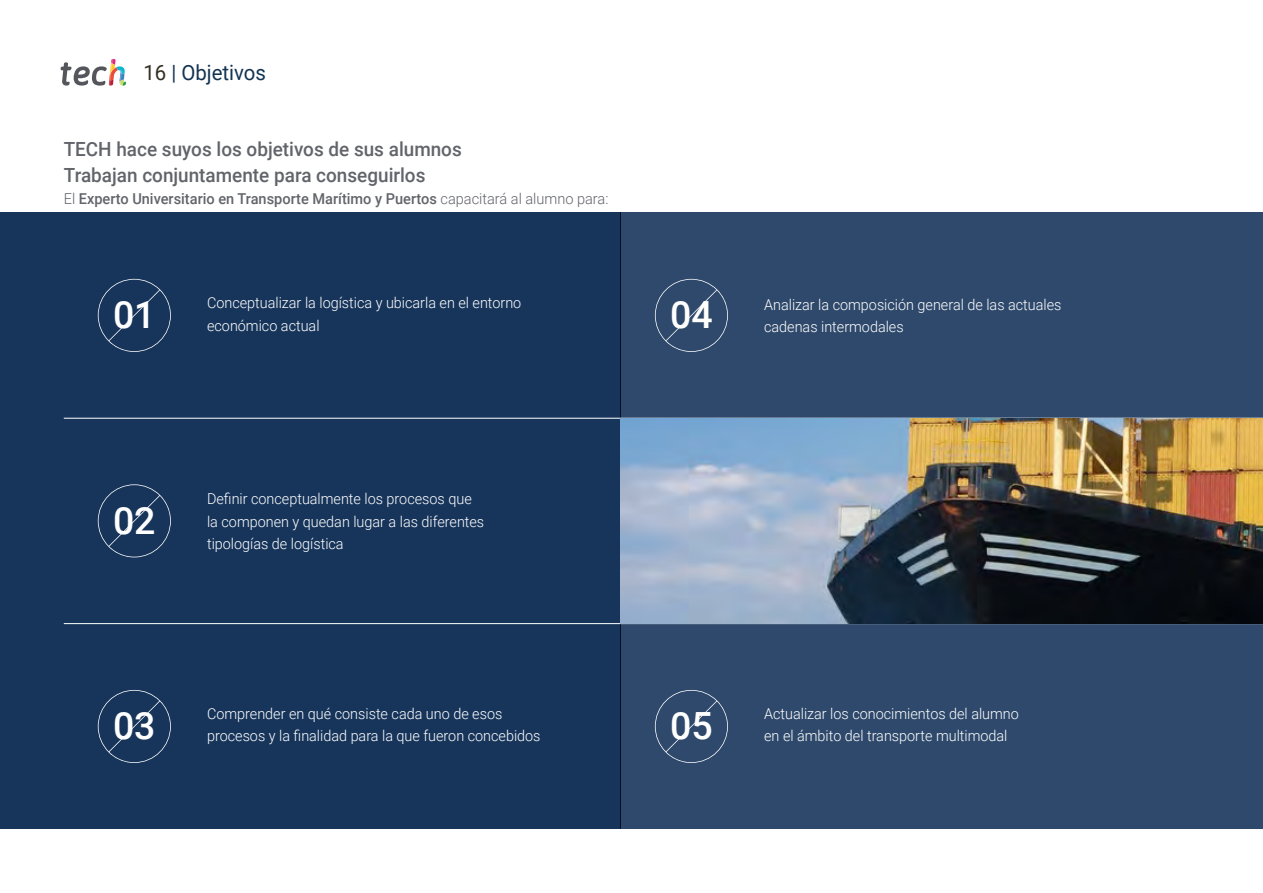
<style>
.page{position:relative;width:1263px;height:893px;background:#fff}
.page>*{position:absolute;margin:0;border:0;box-sizing:border-box;transform-origin:0 0}
.t1{font:500 37.5px "Roboto";color:#fff}
.t2{font:21px "Roboto";color:#123352}
.t3{font:500 19.5px/25.5px "Roboto";color:#61646a}
.t4{font:300 15px/22.5px "Roboto";color:#fff;scale:.96 1}
.t5{font:500 15px "Roboto";color:#61646a}
.s1{color:#312e20}
.s2{font-weight:300}
</style>
<div class="page">
<div style="left:0;top:213px;width:621px;height:616px;background:#17355b"></div>
<div style="left:621px;top:213px;width:642px;height:616px;background:#2e496b"></div>
<svg style="left:98px;top:279px;width:73px;height:73px"></svg>
<svg style="left:98px;top:484px;width:73px;height:73px"></svg>
<svg style="left:98px;top:690px;width:73px;height:73px"></svg>
<svg style="left:655px;top:279px;width:73px;height:73px"></svg>
<hr style="left:64px;top:418px;width:1199px;height:1px;background:#fff">
<hr style="left:64px;top:623px;width:1199px;height:1px;background:#fff">
<img style="left:621px;top:418px;width:642px;height:206px">
<svg style="left:655px;top:690px;width:73px;height:73px"></svg>
<svg style="left:61px;top:59px;width:65px;height:27px"></svg>
<h2 class="t2" style="left:144px;top:57px;width:124px"><span class="s1">16</span> | Objetivos</h2>
<h3 class="t3" style="left:64px;top:136px;width:400px">TECH hace suyos los objetivos de sus alumnos<br>Trabajan conjuntamente para conseguirlos</h3>
<p class="t5" style="left:64px;top:188px;width:546px"><span class="s2">El</span> Experto Universitario en Transporte Marítimo y Puertos <span class="s2">capacitará al alumno para:</span></p>
<h1 class="t1" style="left:113px;top:288px;width:44px">01</h1>
<p class="t4" style="left:207px;top:291px;width:329px">Conceptualizar la logística y ubicarla en el entorno económico actual</p>
<h1 class="t1" style="left:113px;top:494px;width:44px">02</h1>
<p class="t4" style="left:207px;top:487px;width:290px">Definir conceptualmente los procesos que la componen y quedan lugar a las diferentes tipologías de logística</p>
<h1 class="t1" style="left:113px;top:699px;width:44px">03</h1>
<p class="t4" style="left:207px;top:702px;width:349px">Comprender en qué consiste cada uno de esos procesos y la finalidad para la que fueron concebidos</p>
<h1 class="t1" style="left:670px;top:288px;width:44px">04</h1>
<p class="t4" style="left:764px;top:293px;width:311px">Analizar la composición general de las actuales cadenas intermodales</p>
<h1 class="t1" style="left:670px;top:699px;width:44px">05</h1>
<p class="t4" style="left:764px;top:702px;width:267px">Actualizar los conocimientos del alumno en el ámbito del transporte multimodal</p>
</div>
